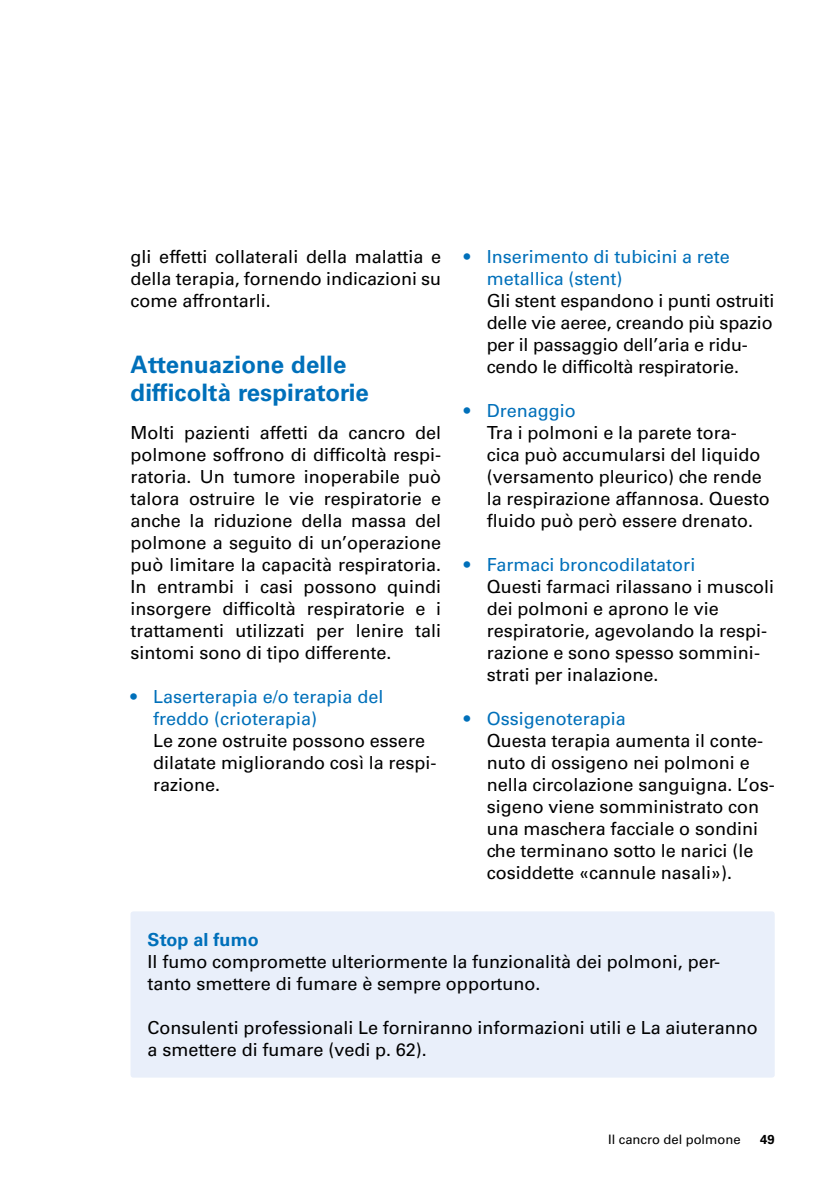
<style>
.page{position:relative;width:840px;height:1191px;background:#fff}
.page>*{position:absolute;margin:0;border:0;box-sizing:border-box;transform-origin:0 0}
.t1{font:700 24px/28px "Univers LT Std";letter-spacing:.005em;color:#0070ba}
.t2{font:18px/22px "Univers LT Std";color:#000}
.t3{font:18px/22px "Univers LT Std";color:#0070ba}
.t4{font:700 18px "Univers LT Std";letter-spacing:.005em;color:#0070ba}
.t5{font:13px "Univers LT Std";color:#000}
.t6{font:700 13px "Univers LT Std";color:#000}
</style>
<div class="page">
<div style="left:130px;top:911px;width:644px;height:166px;background:#e9effa;border-radius:3px"></div>
<p class="t2" style="left:130px;top:246px;width:312px;text-align:justify">gli effetti collaterali della malattia e della terapia, fornendo indicazioni su come affrontarli.</p>
<h1 class="t1" style="left:130px;top:351px;width:240px">Attenuazione delle difficoltà respiratorie</h1>
<p class="t2" style="left:130px;top:422px;width:312px;text-align:justify">Molti pazienti affetti da cancro del polmone soffrono di difficoltà respi&shy;ratoria. Un tumore inoperabile può talora ostruire le vie respiratorie e anche la riduzione della massa del polmone a seguito di un’operazione può limitare la capacità respiratoria.<br>In entrambi i casi possono quindi insorgere difficoltà respiratorie e i trattamenti utilizzati per lenire tali sintomi sono di tipo differente.</p>
<p class="t3" style="left:153px;top:686px;width:231px;text-indent:-23px">• Laserterapia e/o terapia del freddo (crioterapia)</p>
<p class="t2" style="left:153px;top:730px;width:285px">Le zone ostruite possono essere dilatate migliorando così la respi&shy;razione.</p>
<p class="t3" style="left:486px;top:246px;width:245px;text-indent:-23px">• Inserimento di tubicini a rete metallica (stent)</p>
<p class="t2" style="left:486px;top:290px;width:289px">Gli stent espandono i punti ostruiti delle vie aeree, creando più spazio per il passaggio dell’aria e ridu&shy;cendo le difficoltà respiratorie.</p>
<p class="t3" style="left:463px;top:400px;width:113px">• Drenaggio</p>
<p class="t2" style="left:486px;top:422px;width:284px">Tra i polmoni e la parete tora&shy;cica può accumularsi del liquido (versamento pleurico) che rende la respirazione affannosa. Questo fluido può però essere drenato.</p>
<p class="t3" style="left:463px;top:554px;width:233px">• Farmaci broncodilatatori</p>
<p class="t2" style="left:486px;top:576px;width:289px">Questi farmaci rilassano i muscoli dei polmoni e aprono le vie respiratorie, agevolando la respi&shy;razione e sono spesso sommini&shy;strati per inalazione.</p>
<p class="t3" style="left:463px;top:708px;width:163px">• Ossigenoterapia</p>
<p class="t2" style="left:486px;top:730px;width:289px">Questa terapia aumenta il conte&shy;nuto di ossigeno nei polmoni e nella circolazione sanguigna. L’os&shy;sigeno viene somministrato con una maschera facciale o sondini che terminano sotto le narici (le cosiddette «cannule nasali»).</p>
<p class="t4" style="left:147px;top:928px;width:113px">Stop al fumo</p>
<p class="t2" style="left:147px;top:950px;width:573px">Il fumo compromette ulteriormente la funzionalità dei polmoni, per&shy;tanto smettere di fumare è sempre opportuno.</p>
<p class="t2" style="left:147px;top:1016px;width:611px">Consulenti professionali Le forniranno informazioni utili e La aiuteranno a smettere di fumare (vedi p. 62).</p>
<p class="t5" style="left:607px;top:1132px;width:134px">Il cancro del polmone</p>
<p class="t6" style="left:759px;top:1132px;width:16px">49</p>
</div>
